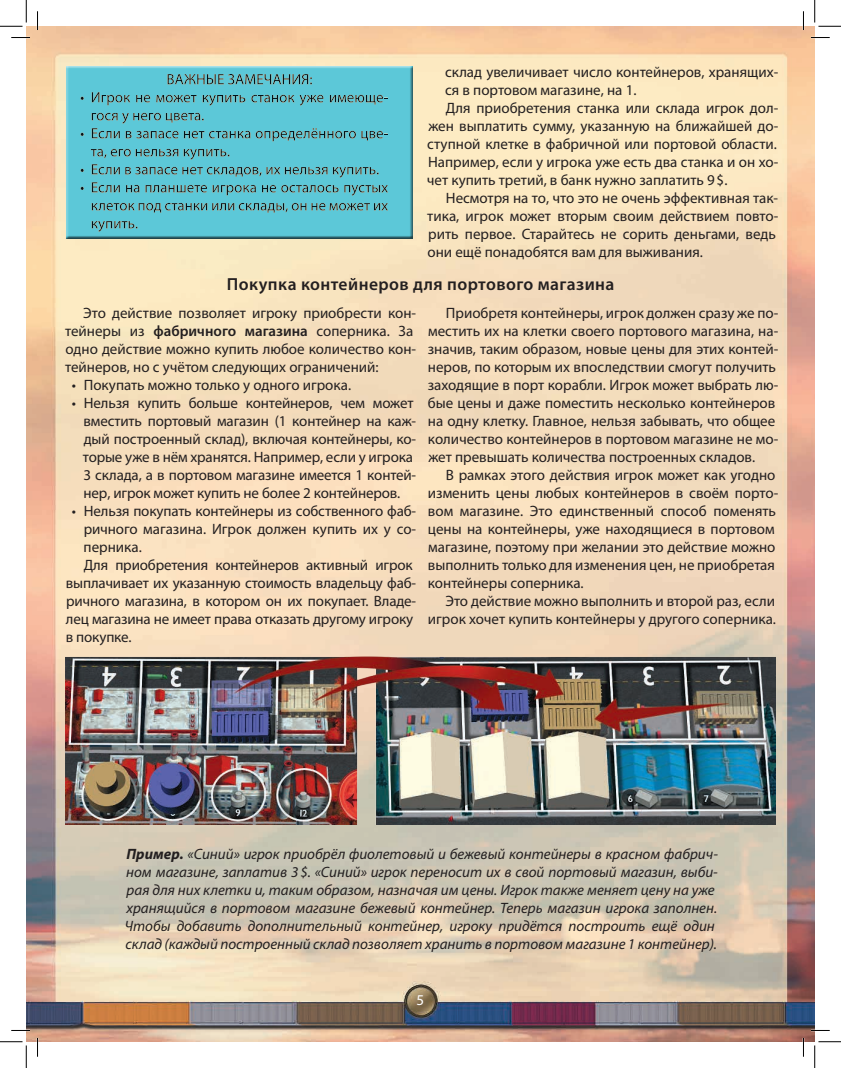
<style>
.page{position:relative;width:841px;height:1068px;background:#fff}
.page>*{position:absolute;margin:0;border:0;box-sizing:border-box;transform-origin:0 0}
.t1{font:600 17.5px "Myriad Pro";letter-spacing:.025em;color:#231f20}
.t2{font:15px/18px "Myriad Pro";color:#231f20}
.t3{font:italic 15px/18px "Myriad Pro";color:#231f20}
.t4{font:15px "Myriad Pro";color:#fff}
.s1{font-weight:600}
.s2{font-weight:700}
</style>
<div class="page">
<img style="left:26px;top:26px;width:788px;height:1015px">
<div style="left:64px;top:65px;width:351px;height:174px;background:#231f20;opacity:.75"></div>
<img style="left:66px;top:650px;width:709px;height:174px">
<svg style="left:11px;top:37px;width:19px;height:1px"></svg>
<svg style="left:810px;top:37px;width:19px;height:1px"></svg>
<svg style="left:37px;top:11px;width:1px;height:19px"></svg>
<svg style="left:37px;top:1037px;width:1px;height:19px"></svg>
<svg style="left:802px;top:11px;width:2px;height:19px"></svg>
<svg style="left:802px;top:1037px;width:2px;height:19px"></svg>
<svg style="left:0;top:0;width:27px;height:27px"></svg>
<svg style="left:0;top:1041px;width:27px;height:26px"></svg>
<svg style="left:814px;top:0;width:26px;height:27px"></svg>
<svg style="left:814px;top:1041px;width:26px;height:26px"></svg>
<p class="t2" style="left:445px;top:63px;width:335px">склад увеличивает число контейнеров, хранящих-</p>
<p class="t2" style="left:445px;top:81px;width:193px">ся в портовом магазине, на 1.</p>
<p class="t2" style="left:445px;top:99px;width:334px">Для приобретения станка или склада игрок дол-</p>
<p class="t2" style="left:428px;top:117px;width:351px">жен выплатить сумму, указанную на ближайшей до-</p>
<p class="t2" style="left:427px;top:135px;width:351px">ступной клетке в фабричной или портовой области.</p>
<p class="t2" style="left:428px;top:153px;width:351px">Например, если у игрока уже есть два станка и он хо-</p>
<p class="t2" style="left:427px;top:171px;width:302px">чет купить третий, в банк нужно заплатить 9$.</p>
<p class="t2" style="left:446px;top:189px;width:334px">Несмотря на то, что это не очень эффективная так-</p>
<p class="t2" style="left:427px;top:207px;width:352px">тика, игрок может вторым своим действием повто-</p>
<p class="t2" style="left:428px;top:225px;width:349px">рить первое. Старайтесь не сорить деньгами, ведь</p>
<p class="t2" style="left:427px;top:243px;width:277px">они ещё понадобятся вам для выживания.</p>
<p class="t1" style="left:227px;top:272px;width:389px">Покупка контейнеров для портового магазина</p>
<p class="t2" style="left:65px;top:304px;width:352px;text-indent:18px">Это действие позволяет игроку приобрести кон&shy;тейнеры из <span class="s1">фабричного магазина</span> соперника. За одно действие можно купить любое количество кон&shy;тейнеров, но с учётом следующих ограничений:</p>
<p class="t2" style="left:72px;top:376px;width:281px">• Покупать можно только у одного игрока.</p>
<p class="t2" style="left:83px;top:394px;width:335px;text-indent:-11px">• Нельзя купить больше контейнеров, чем может вместить портовый магазин (1 контейнер на каж&shy;дый построенный склад), включая контейнеры, ко&shy;торые уже в нём хранятся. Например, если у игрока 3 склада, а в портовом магазине имеется 1 контей&shy;нер, игрок может купить не более 2 контейнеров.</p>
<p class="t2" style="left:72px;top:502px;width:345px">• Нельзя покупать контейнеры из собственного фаб-</p>
<p class="t2" style="left:84px;top:520px;width:334px">ричного магазина. Игрок должен купить их у со-</p>
<p class="t2" style="left:83px;top:538px;width:60px">перника.</p>
<p class="t2" style="left:84px;top:556px;width:330px">Для приобретения контейнеров активный игрок</p>
<p class="t2" style="left:66px;top:574px;width:351px">выплачивает их указанную стоимость владельцу фаб-</p>
<p class="t2" style="left:66px;top:592px;width:351px">ричного магазина, в котором он их покупает. Владе-</p>
<p class="t2" style="left:66px;top:610px;width:349px">лец магазина не имеет права отказать другому игроку</p>
<p class="t2" style="left:66px;top:628px;width:67px">в покупке.</p>
<p class="t2" style="left:427px;top:304px;width:352px;text-indent:18px">Приобретя контейнеры, игрок должен сразу же по&shy;местить их на клетки своего портового магазина, на&shy;значив, таким образом, новые цены для этих контей&shy;неров, по которым их впоследствии смогут получить заходящие в порт корабли. Игрок может выбрать лю&shy;бые цены и даже поместить несколько контейнеров на одну клетку. Главное, нельзя забывать, что общее количество контейнеров в портовом магазине не мо&shy;жет превышать количества построенных складов.</p>
<p class="t2" style="left:428px;top:466px;width:352px;text-indent:18px">В рамках этого действия игрок может как угодно изменить цены любых контейнеров в своём порто&shy;вом магазине. Это единственный способ поменять цены на контейнеры, уже находящиеся в портовом магазине, поэтому при желании это действие можно выполнить только для изменения цен, не приобретая контейнеры соперника.</p>
<p class="t2" style="left:428px;top:592px;width:349px;text-align:right">Это действие можно выполнить и второй раз, если игрок хочет купить контейнеры у другого соперника.</p>
<p class="t3" style="left:125px;top:844px;width:594px"><span class="s2">Пример.</span> «Синий» игрок приобрёл фиолетовый и бежевый контейнеры в красном фабрич&shy;ном магазине, заплатив 3 $. «Синий» игрок переносит их в свой портовый магазин, выби&shy;рая для них клетки и, таким образом, назначая им цены. Игрок также меняет цену на уже хранящийся в портовом магазине бежевый контейнер. Теперь магазин игрока заполнен.<br>Чтобы добавить дополнительный контейнер, игроку придётся построить ещё один склад (каждый построенный склад позволяет хранить в портовом магазине 1 контейнер).</p>
<p class="t4" style="left:416px;top:990px;width:9px">5</p>
</div>
